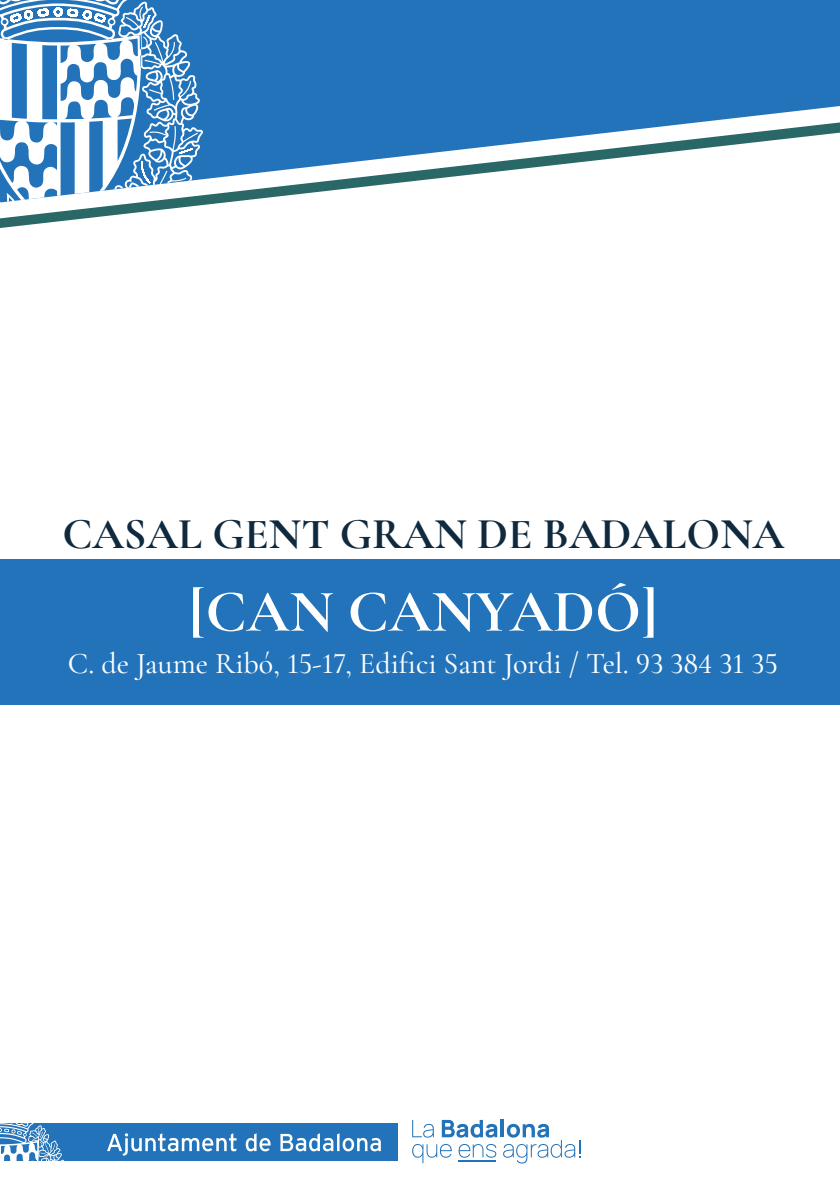
<style>
.page{position:relative;width:840px;height:1191px;background:#fff}
.page>*{position:absolute;margin:0;border:0;box-sizing:border-box;transform-origin:0 0}
.t1{font:700 60px "Cormorant Garamond";color:#fff}
.t2{font:700 44px "Cormorant Garamond";color:#0f293e}
.t3{font:500 30px "Cormorant Garamond";color:#fff}
</style>
<div class="page">
<div style="left:0;top:559px;width:839px;height:146px;background:#2273b9"></div>
<div style="left:0;top:1123px;width:397px;height:38px;background:#2273b9"></div>
<svg style="left:0;top:1123px;width:65px;height:38px"></svg>
<svg style="left:107px;top:1133px;width:273px;height:22px"></svg>
<svg style="left:412px;top:1119px;width:21px;height:18px"></svg>
<svg style="left:441px;top:1119px;width:56px;height:18px"></svg>
<hr style="left:500px;top:1119px;width:3px;height:18px;background:#2273b9">
<svg style="left:412px;top:1144px;width:39px;height:19px"></svg>
<svg style="left:458px;top:1144px;width:38px;height:13px"></svg>
<svg style="left:503px;top:1123px;width:77px;height:40px"></svg>
<hr style="left:458px;top:1160px;width:38px;height:1px;background:#2273b9">
<div style="left:205px;top:0;width:634px;height:120px;background:#2273b9"></div>
<svg style="left:0;top:0;width:205px;height:120px;fill:#2374b9"></svg>
<svg style="left:0;top:120px;width:839px;height:108px"></svg>
<h2 class="t2" style="left:62px;top:507px;width:723px">CASAL GENT GRAN DE BADALONA</h2>
<h1 class="t1" style="left:189px;top:574px;width:469px">[CAN CANYADÓ]</h1>
<p class="t3" style="left:68px;top:645px;width:711px">C. de Jaume Ribó, 15-17, Edifici Sant Jordi / Tel. 93 384 31 35</p>
</div>
